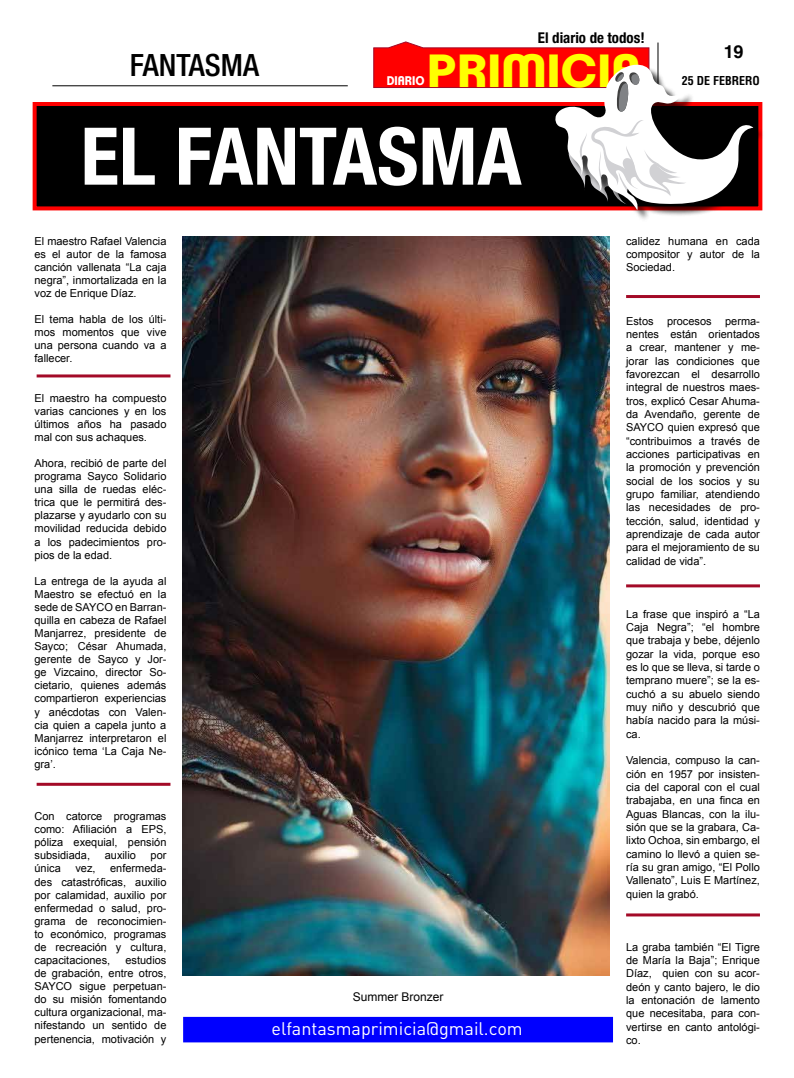
<style>
.page{position:relative;width:794px;height:1078px;background:#fff}
.page>*{position:absolute;margin:0;border:0;box-sizing:border-box;transform-origin:0 0}
.t1{font:700 condensed 79.6px "Helvetica Neue LT Std";color:#fff}
.t2{font:700 45.2px "Clemente P Dam";color:#ff0;scale:1.09 1}
.t3{font:500 condensed 30.7px "Helvetica Neue LT Std";color:#000}
.t4{font:18px "DINOT";color:#fff}
.t5{font:700 18px "Helvetica LT Std";color:#000}
.t6{font:700 condensed 14.9px "Helvetica Neue LT Std";color:#000}
.t7{font:700 12.2px "Clemente P Dam";color:#fff;scale:.96 1}
.t8{font:12px "Arial";color:#000}
.t9{font:700 condensed 12px "Helvetica LT Std";color:#000}
.t10{font:11px/13.1px "Arial";color:#000;text-align:justify}
.s1{color:#fff}
</style>
<div class="page">
<hr style="left:52px;top:85px;width:296px;height:1px;background:#000">
<div style="left:35px;top:104px;width:725px;height:104px;background:#000"></div>
<div style="left:33px;top:102px;width:729px;height:108px;border:4px solid #f00"></div>
<div style="left:557px;top:66px;width:208px;height:156px;background:#000;opacity:.75"></div>
<div style="left:183px;top:1016px;width:430px;height:26px;background:#00f;border:3px solid #00f"></div>
<hr style="left:37px;top:782px;width:133px;height:3px;background:#a30a27">
<hr style="left:37px;top:374px;width:133px;height:3px;background:#a30a27">
<hr style="left:626px;top:584px;width:134px;height:3px;background:#a30a27">
<hr style="left:626px;top:295px;width:134px;height:3px;background:#a30a27">
<hr style="left:626px;top:913px;width:134px;height:3px;background:#a30a27">
<img style="left:182px;top:237px;width:427px;height:738px">
<svg style="left:373px;top:42px;width:380px;height:168px"></svg>
<h3 class="t3" style="left:130px;top:46px;width:131px">FANTASMA</h3>
<h3 class="t6" style="left:538px;top:29px;width:113px">El diario de todos!<span class="s1">!</span></h3>
<h2 class="t2" style="left:427px;top:44px;width:198px">PRIMICIA</h2>
<p class="t7" style="left:387px;top:73px;width:41px">DIARIO</p>
<h1 class="t1" style="left:81px;top:108px;width:442px">EL FANTASMA</h1>
<h3 class="t5" style="left:724px;top:41px;width:21px">19</h3>
<p class="t9" style="left:682px;top:73px;width:79px">25 DE FEBRERO</p>
<p class="t10" style="left:34px;top:234px;width:133px">El maestro Rafael Valencia es el autor de la famosa canción vallenata “La caja negra”, inmortalizada en la voz de Enrique Díaz.</p>
<p class="t10" style="left:34px;top:313px;width:133px">El tema habla de los últi&shy;mos momentos que vive una persona cuando va a fallecer.</p>
<p class="t10" style="left:34px;top:391px;width:133px">El maestro ha compuesto varias canciones y en los últimos años ha pasado mal con sus achaques.</p>
<p class="t10" style="left:34px;top:456px;width:133px">Ahora, recibió de parte del programa Sayco Solidario una silla de ruedas eléc&shy;trica que le permitirá des&shy;plazarse y ayudarlo con su movilidad reducida debido a los padecimientos pro&shy;pios de la edad.</p>
<p class="t10" style="left:34px;top:574px;width:133px">La entrega de la ayuda al Maestro se efectuó en la sede de SAYCO en Barran&shy;quilla en cabeza de Rafael Manjarrez, presidente de Sayco; César Ahumada, gerente de Sayco y Jor&shy;ge Vizcaino, director So&shy;cietario, quienes además compartieron experiencias y anécdotas con Valen&shy;cia quien a capela junto a Manjarrez interpretaron el icónico tema ‘La Caja Ne&shy;gra’.</p>
<p class="t10" style="left:34px;top:809px;width:133px">Con catorce programas como: Afiliación a EPS, póliza exequial, pensión subsidiada,</p>
<p class="t10" style="left:105px;top:848px;width:33px">auxilio</p>
<p class="t10" style="left:151px;top:848px;width:17px">por</p>
<p class="t10" style="left:34px;top:862px;width:133px;text-indent:76px">enfermeda&shy;des catastróficas, auxilio por calamidad, auxilio por enfermedad o salud, pro&shy;grama de reconocimien&shy;to económico, programas de recreación y cultura, capacitaciones,</p>
<p class="t10" style="left:34px;top:862px;width:28px">única</p>
<p class="t10" style="left:75px;top:862px;width:22px">vez,</p>
<p class="t10" style="left:34px;top:953px;width:133px;text-indent:91px">estudios de grabación, entre otros, SAYCO sigue perpetuan&shy;do su misión fomentando cultura organizacional, ma&shy;nifestando un sentido de pertenencia, motivación y</p>
<p class="t8" style="left:353px;top:988px;width:92px">Summer Bronzer</p>
<h3 class="t4" style="left:272px;top:1017px;width:252px">elfantasmaprimicia@gmail.com</h3>
<p class="t10" style="left:626px;top:234px;width:135px">calidez humana en cada compositor y autor de la Sociedad.</p>
<p class="t10" style="left:626px;top:314px;width:135px">Estos procesos perma&shy;nentes están orientados a crear, mantener y me&shy;jorar las condiciones que favorezcan el desarrollo integral de nuestros maes&shy;tros, explicó Cesar Ahuma&shy;da Avendaño, gerente de SAYCO quien expresó que “contribuimos a través de acciones participativas en la promoción y prevención social de los socios y su grupo familiar, atendiendo las necesidades de pro&shy;tección, salud, identidad y aprendizaje de cada autor para el mejoramiento de su calidad de vida”.</p>
<p class="t10" style="left:626px;top:607px;width:135px">La frase que inspiró a “La Caja Negra”; “el hombre que trabaja y bebe, déjenlo gozar la vida, porque eso es lo que se lleva, si tarde o temprano muere”; se la es&shy;cuchó a su abuelo siendo muy niño y descubrió que había nacido para la músi&shy;ca.</p>
<p class="t10" style="left:626px;top:753px;width:135px">Valencia, compuso la can&shy;ción en 1957 por insisten&shy;cia del caporal con el cual trabajaba, en una finca en Aguas Blancas, con la ilu&shy;sión que se la grabara, Ca&shy;lixto Ochoa, sin embargo, el camino lo llevó a quien se&shy;ría su gran amigo, “El Pollo Vallenato”, Luis E Martínez, quien la grabó.</p>
<p class="t10" style="left:626px;top:940px;width:135px">La graba también “El Tigre de María la Baja”; Enrique Díaz, quien con su acor&shy;deón y canto bajero, le dio la entonación de lamento que necesitaba, para con&shy;vertirse en canto antológi&shy;co.</p>
</div>
